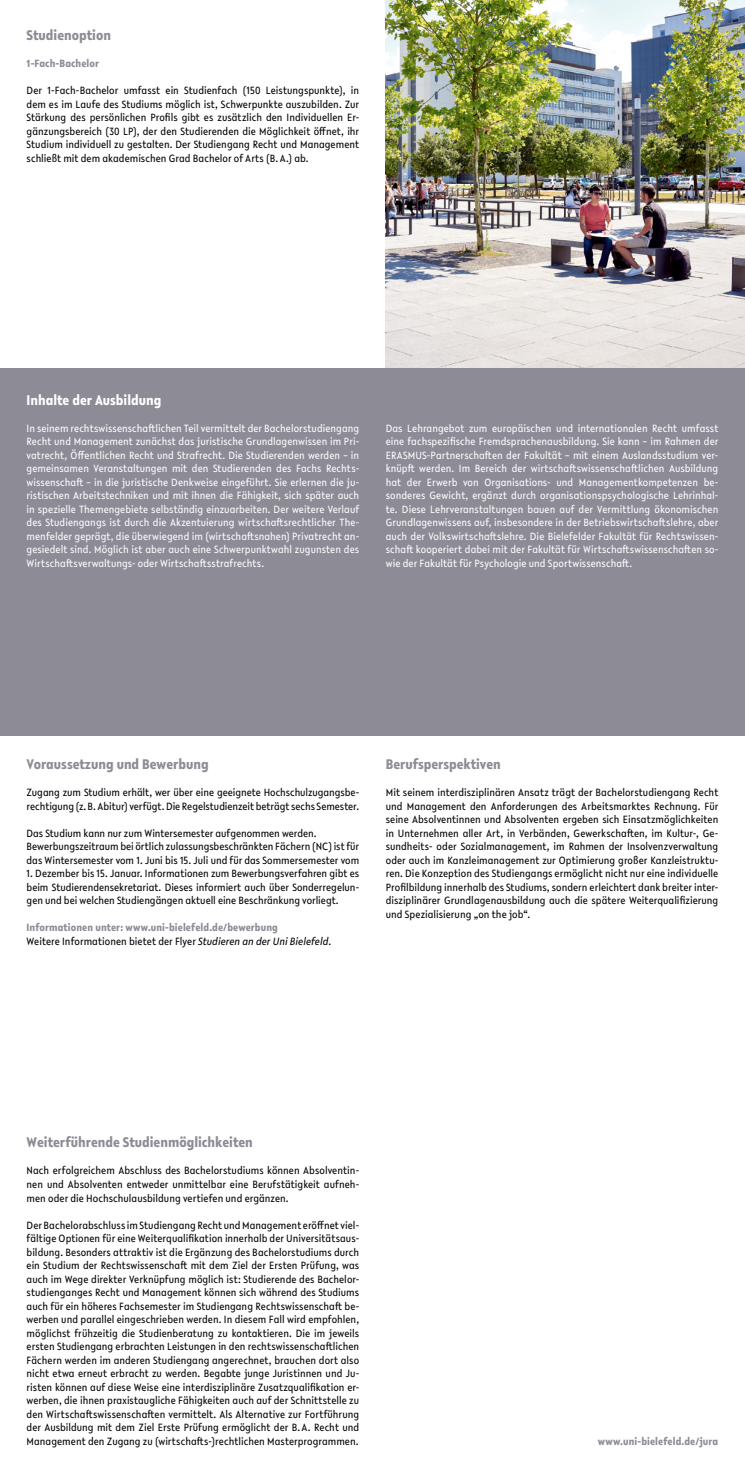
<style>
.page{position:relative;width:745px;height:1471px;background:#fff}
.page>*{position:absolute;margin:0;border:0;box-sizing:border-box;transform-origin:0 0}
.t1{font:700 15px "Lelo Condensed";color:#8c8b96}
.t2{font:700 15px "Lelo Condensed";color:#fff}
.t3{font:11.25px/13.5px "Lelo Condensed";color:#000;text-align:justify}
.t4{font:11.25px/13.5px "Lelo Condensed";letter-spacing:.005em;color:#fff;text-align:justify}
.t5{font:700 11.25px/13.5px "Lelo Condensed";letter-spacing:.01em;color:#8c8b96}
.s1{font-weight:400;color:#000}
.s2{font-weight:400;font-style:italic;color:#000}
</style>
<div class="page">
<img style="left:385px;top:0;width:359px;height:368px">
<div style="left:0;top:368px;width:744px;height:367px;background:#8c8b96"></div>
<h1 class="t1" style="left:27px;top:25px;width:86px">Studienoption</h1>
<p class="t5" style="left:27px;top:56px;width:74px">1-Fach-Bachelor</p>
<p class="t3" style="left:27px;top:83px;width:334px">Der 1-Fach-Bachelor umfasst ein Studienfach (150 Leistungspunkte), in dem es im Laufe des Studiums möglich ist, Schwerpunkte auszubilden. Zur Stärkung des persönlichen Profils gibt es zusätzlich den Individuellen Er&shy;gänzungsbereich (30 LP), der den Studierenden die Möglichkeit öffnet, ihr Studium individuell zu gestalten. Der Studiengang Recht und Management schließt mit dem akademischen Grad Bachelor of Arts (B.A.) ab.</p>
<h1 class="t2" style="left:27px;top:389px;width:136px">Inhalte der Ausbildung</h1>
<p class="t4" style="left:27px;top:421px;width:334px">In seinem rechtswissenschaftlichen Teil vermittelt der Bachelorstudiengang Recht und Management zunächst das juristische Grundlagenwissen im Pri&shy;vatrecht, Öffentlichen Recht und Strafrecht. Die Studierenden werden – in gemeinsamen Veranstaltungen mit den Studierenden des Fachs Rechts&shy;wissenschaft – in die juristische Denkweise eingeführt. Sie erlernen die ju&shy;ristischen Arbeitstechniken und mit ihnen die Fähigkeit, sich später auch in spezielle Themengebiete selbständig einzuarbeiten. Der weitere Verlauf des Studiengangs ist durch die Akzentuierung wirtschaftsrechtlicher The&shy;menfelder geprägt, die überwiegend im (wirtschaftsnahen) Privatrecht an&shy;gesiedelt sind. Möglich ist aber auch eine Schwerpunktwahl zugunsten des Wirtschaftsverwaltungs- oder Wirtschaftsstrafrechts.</p>
<p class="t4" style="left:385px;top:421px;width:334px">Das Lehrangebot zum europäischen und internationalen Recht umfasst eine fachspezifische Fremdsprachenausbildung. Sie kann – im Rahmen der ERASMUS-Partnerschaften der Fakultät – mit einem Auslandsstudium ver&shy;knüpft werden. Im Bereich der wirtschaftswissenschaftlichen Ausbildung hat der Erwerb von Organisations- und Managementkompetenzen be&shy;sonderes Gewicht, ergänzt durch organisationspsychologische Lehrinhal&shy;te. Diese Lehrveranstaltungen bauen auf der Vermittlung ökonomischen Grundlagenwissens auf, insbesondere in der Betriebswirtschaftslehre, aber auch der Volkswirtschaftslehre. Die Bielefelder Fakultät für Rechtswissen&shy;schaft kooperiert dabei mit der Fakultät für Wirtschaftswissenschaften so&shy;wie der Fakultät für Psychologie und Sportwissenschaft.</p>
<h1 class="t1" style="left:27px;top:754px;width:183px">Voraussetzung und Bewerbung</h1>
<p class="t3" style="left:27px;top:785px;width:334px">Zugang zum Studium erhält, wer über eine geeignete Hochschulzugangsbe&shy;rechtigung (z.B. Abitur) verfügt. Die Regelstudienzeit beträgt sechs Semester.</p>
<p class="t3" style="left:27px;top:826px;width:334px;text-align:left">Das Studium kann nur zum Wintersemester aufgenommen werden.<br>Bewerbungszeitraum bei örtlich zulassungsbeschränkten Fächern (NC) ist für das Wintersemester vom 1. Juni bis 15. Juli und für das Sommersemester vom</p>
<p class="t3" style="left:27px;top:866px;width:334px">1. Dezember bis 15. Januar. Informationen zum Bewerbungsverfahren gibt es beim Studierendensekretariat. Dieses informiert auch über Sonderregelun&shy;gen und bei welchen Studiengängen aktuell eine Beschränkung vorliegt.</p>
<p class="t5" style="left:27px;top:920px;width:306px">Informationen unter: www.uni-bielefeld.de/bewerbung<br><span class="s1">Weitere Informationen bietet der Flyer</span> <span class="s2">Studieren an der Uni Bielefeld</span><span class="s1">.</span></p>
<h1 class="t1" style="left:385px;top:754px;width:116px">Berufsperspektiven</h1>
<p class="t3" style="left:385px;top:785px;width:334px">Mit seinem interdisziplinären Ansatz trägt der Bachelorstudiengang Recht und Management den Anforderungen des Arbeitsmarktes Rechnung. Für seine Absolventinnen und Absolventen ergeben sich Einsatzmöglichkeiten in Unternehmen aller Art, in Verbänden, Gewerkschaften, im Kultur-, Ge&shy;sundheits- oder Sozialmanagement, im Rahmen der Insolvenzverwaltung oder auch im Kanzleimanagement zur Optimierung großer Kanzleistruktu&shy;ren. Die Konzeption des Studiengangs ermöglicht nicht nur eine individuelle Profilbildung innerhalb des Studiums, sondern erleichtert dank breiter inter&shy;disziplinärer Grundlagenausbildung auch die spätere Weiterqualifizierung und Spezialisierung „on the job“.</p>
<h1 class="t1" style="left:27px;top:1132px;width:228px">Weiterführende Studienmöglichkeiten</h1>
<p class="t3" style="left:27px;top:1163px;width:334px">Nach erfolgreichem Abschluss des Bachelorstudiums können Absolventin&shy;nen und Absolventen entweder unmittelbar eine Berufstätigkeit aufneh&shy;men oder die Hochschulausbildung vertiefen und ergänzen.</p>
<p class="t3" style="left:27px;top:1217px;width:334px">Der Bachelorabschluss im Studiengang Recht und Management eröffnet viel&shy;fältige Optionen für eine Weiterqualifikation innerhalb der Universitätsaus&shy;bildung. Besonders attraktiv ist die Ergänzung des Bachelorstudiums durch ein Studium der Rechtswissenschaft mit dem Ziel der Ersten Prüfung, was auch im Wege direkter Verknüpfung möglich ist: Studierende des Bachelor&shy;studienganges Recht und Management können sich während des Studiums auch für ein höheres Fachsemester im Studiengang Rechtswissenschaft be&shy;werben und parallel eingeschrieben werden. In diesem Fall wird empfohlen, möglichst frühzeitig die Studienberatung zu kontaktieren. Die im jeweils ersten Studiengang erbrachten Leistungen in den rechtswissenschaftlichen Fächern werden im anderen Studiengang angerechnet, brauchen dort also nicht etwa erneut erbracht zu werden. Begabte junge Juristinnen und Ju&shy;risten können auf diese Weise eine interdisziplinäre Zusatzqualifikation er&shy;werben, die ihnen praxistaugliche Fähigkeiten auch auf der Schnittstelle zu den Wirtschaftswissenschaften vermittelt. Als Alternative zur Fortführung der Ausbildung mit dem Ziel Erste Prüfung ermöglicht der B.A. Recht und Management den Zugang zu (wirtschafts-)rechtlichen Masterprogrammen.</p>
<p class="t5" style="left:597px;top:1433px;width:122px">www.uni-bielefeld.de/jura</p>
</div>
